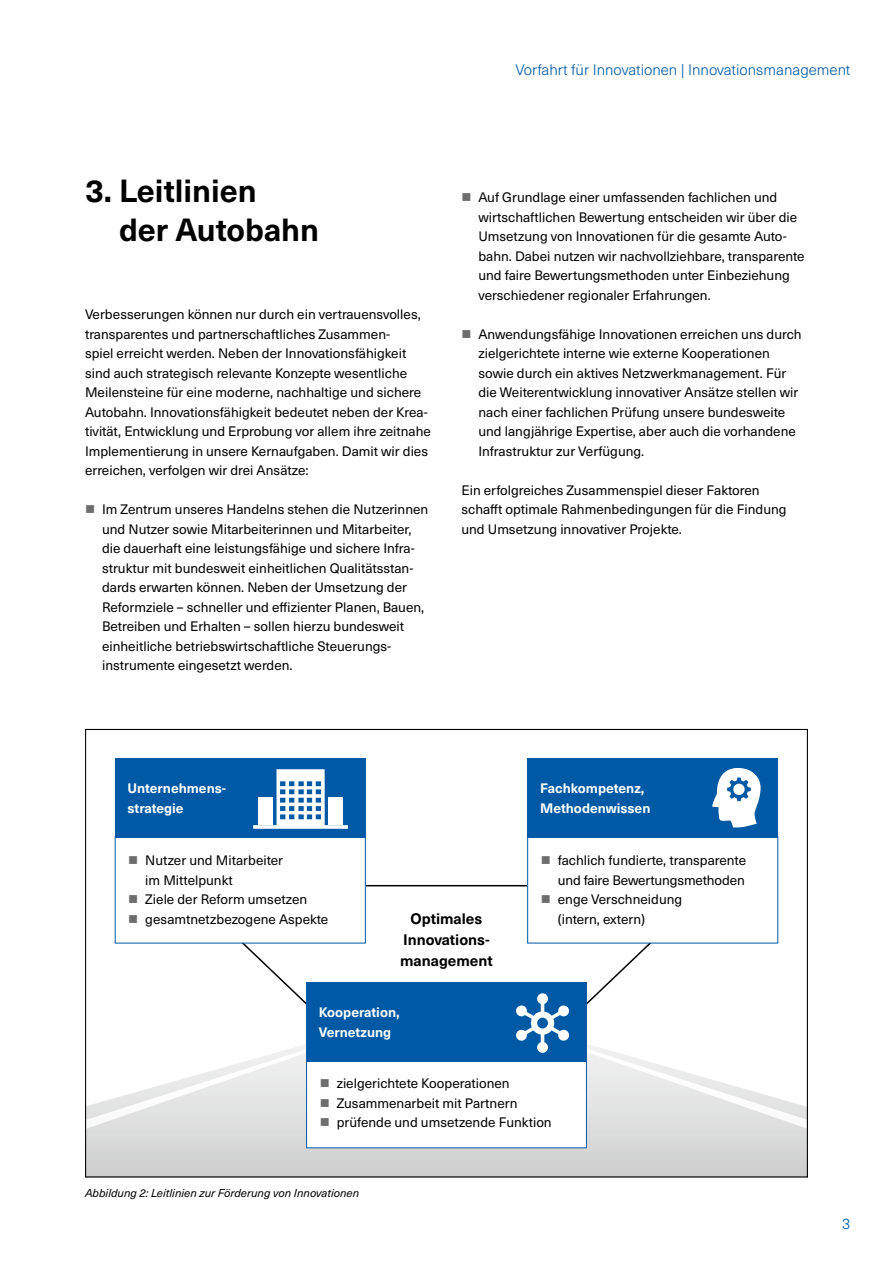
<style>
.page{position:relative;width:893px;height:1263px;background:#fff}
.page>*{position:absolute;margin:0;border:0;box-sizing:border-box;transform-origin:0 0}
.t1{font:700 31.5px/39px "Neue Haas Unica W1 G";color:#000}
.t2{font:300 15px "Neue Haas Unica W1 G";color:#0059a5}
.t3{font:700 15px/21px "Neue Haas Unica W1 G";color:#000;text-align:center}
.t4{font:13.5px/19.5px "Neue Haas Unica W1 G";color:#000}
.t5{font:700 13.5px/19.5px "Neue Haas Unica W1 G";color:#fff}
.t6{font:italic 11.25px "Neue Haas Unica W1 G";color:#000}
</style>
<div class="page">
<div style="left:87px;top:1133px;width:719px;height:42px;background:#d3d3d3"></div>
<svg style="left:180px;top:884px;width:534px;height:255px"></svg>
<div style="left:115px;top:836px;width:250px;height:107px;background:#fff"></div>
<div style="left:115px;top:836px;width:251px;height:107px;border:1px solid #0059a5"></div>
<div style="left:528px;top:836px;width:250px;height:107px;background:#fff"></div>
<div style="left:527px;top:836px;width:251px;height:107px;border:1px solid #0059a5"></div>
<div style="left:115px;top:758px;width:251px;height:79px;background:#0059a5"></div>
<div style="left:527px;top:758px;width:251px;height:79px;background:#0059a5"></div>
<svg style="left:253px;top:769px;width:95px;height:60px"></svg>
<div style="left:259px;top:798px;width:14px;height:27px;background:#fff"></div>
<div style="left:328px;top:798px;width:15px;height:27px;background:#fff"></div>
<svg style="left:712px;top:768px;width:49px;height:60px"></svg>
<div style="left:733px;top:784px;width:12px;height:11px;background:#fff;border-radius:50%"></div>
<div style="left:307px;top:1061px;width:279px;height:87px;background:#fff"></div>
<div style="left:306px;top:1060px;width:281px;height:88px;border:1px solid #0059a5"></div>
<div style="left:306px;top:982px;width:281px;height:79px;background:#0059a5"></div>
<svg style="left:497px;top:993px;width:311px;height:140px"></svg>
<svg style="left:85px;top:1021px;width:313px;height:113px"></svg>
<p class="t2" style="left:516px;top:59px;width:336px">Vorfahrt für Innovationen | Innovationsmanagement</p>
<h1 class="t1" style="left:119px;top:170px;width:201px;text-indent:-34px">3. Leitlinien<br>der Autobahn</h1>
<p class="t4" style="left:85px;top:304px;width:347px">Verbesserungen können nur durch ein vertrauensvolles, transparentes und partnerschaftliches Zusammen-<br>spiel erreicht werden. Neben der Innovationsfähigkeit sind auch strategisch relevante Konzepte wesentliche Meilensteine für eine moderne, nachhaltige und sichere Autobahn. Innovationsfähigkeit bedeutet neben der Krea&shy;tivität, Entwicklung und Erprobung vor allem ihre zeitnahe Implementierung in unsere Kernaufgaben. Damit wir dies erreichen, verfolgen wir drei Ansätze:</p>
<p class="t4" style="left:102px;top:499px;width:328px">Im Zentrum unseres Handelns stehen die Nutzerinnen und Nutzer sowie Mitarbeiterinnen und Mitarbeiter, die dauerhaft eine leistungsfähige und sichere Infra&shy;struktur mit bundesweit einheitlichen Qualitätsstan&shy;dards erwarten können. Neben der Umsetzung der Reformziele – schneller und effizienter Planen, Bauen, Betreiben und Erhalten – sollen hierzu bundesweit einheitliche betriebswirtschaftliche Steuerungs&shy;instrumente eingesetzt werden.</p>
<p class="t4" style="left:478px;top:187px;width:328px">Auf Grundlage einer umfassenden fachlichen und wirtschaftlichen Bewertung entscheiden wir über die Umsetzung von Innovationen für die gesamte Auto&shy;bahn. Dabei nutzen wir nachvollziehbare, transparente und faire Bewertungsmethoden unter Einbeziehung verschiedener regionaler Erfahrungen.</p>
<p class="t4" style="left:478px;top:323px;width:325px">Anwendungsfähige Innovationen erreichen uns durch zielgerichtete interne wie externe Kooperationen sowie durch ein aktives Netzwerkmanagement. Für die Weiterentwicklung innovativer Ansätze stellen wir nach einer fachlichen Prüfung unsere bundesweite und langjährige Expertise, aber auch die vorhandene Infrastruktur zur Verfügung.</p>
<p class="t4" style="left:461px;top:479px;width:327px">Ein erfolgreiches Zusammenspiel dieser Faktoren schafft optimale Rahmenbedingungen für die Findung und Umsetzung innovativer Projekte.</p>
<p class="t5" style="left:128px;top:778px;width:100px">Unternehmens&shy;strategie</p>
<p class="t5" style="left:540px;top:778px;width:112px">Fachkompetenz,<br>Methodenwissen</p>
<p class="t4" style="left:145px;top:850px;width:185px">Nutzer und Mitarbeiter<br>im Mittelpunkt<br>Ziele der Reform umsetzen gesamtnetzbezogene Aspekte</p>
<p class="t4" style="left:558px;top:850px;width:190px">fachlich fundierte, transparente und faire Bewertungsmethoden enge Verschneidung<br>(intern, extern)</p>
<p class="t3" style="left:400px;top:907px;width:94px">Optimales<br>Innovations&shy;management</p>
<p class="t5" style="left:319px;top:1002px;width:82px">Kooperation,<br>Vernetzung</p>
<p class="t4" style="left:337px;top:1073px;width:217px">zielgerichtete Kooperationen<br>Zusammenarbeit mit Partnern prüfende und umsetzende Funktion</p>
<p class="t6" style="left:85px;top:1185px;width:276px">Abbildung 2: Leitlinien zur Förderung von Innovationen</p>
<p class="t2" style="left:842px;top:1213px;width:10px">3</p>
</div>
